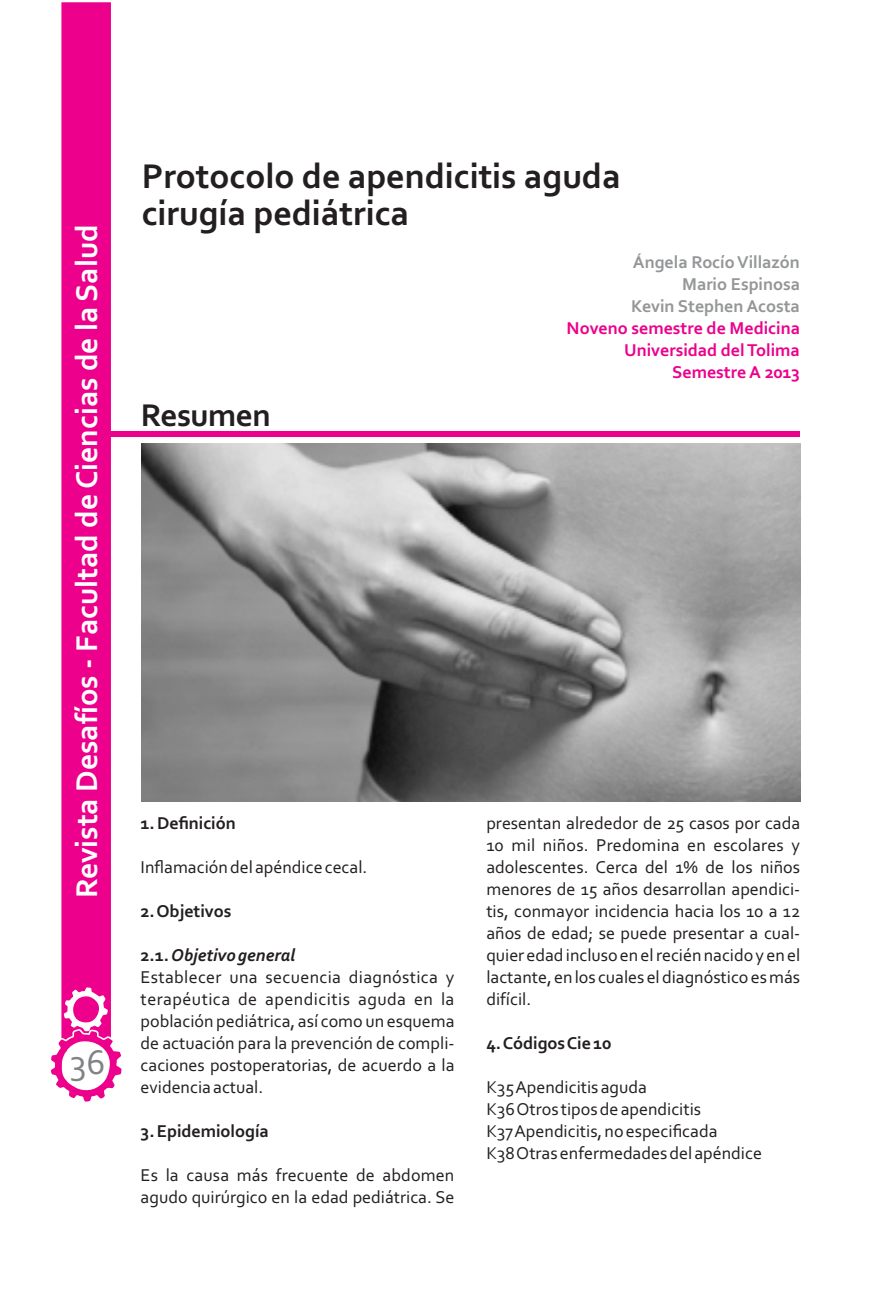
<style>
.page{position:relative;width:885px;height:1297px;background:#fff}
.page>*{position:absolute;margin:0;border:0;box-sizing:border-box;transform-origin:0 0}
.t1{font:700 36px/36.9px "Corbel";color:#231f20}
.t2{font:36px "Corbel";color:#808285}
.t3{font:700 33px "Corbel";letter-spacing:-.015em;color:#231f20}
.t4{font:700 31.5px "Corbel";color:#fff}
.t5{font:18px/21.9px "Corbel";color:#231f20}
.t6{font:700 18px/21.9px "Corbel";color:#ec008c;text-align:right}
.t7{font:700 18px "Corbel";color:#231f20}
.t8{font:700 18px/21.9px "Corbel";color:#949698;text-align:right}
.s1{font-weight:700}
.s2{font-weight:700;font-style:italic}
</style>
<div class="page">
<div style="left:93px;top:432px;width:707px;height:5px;background:#ec008c"></div>
<svg style="left:51px;top:2px;width:71px;height:1100px;fill:#ec008c"></svg>
<img style="left:142px;top:443px;width:658px;height:358px">
<h3 class="t4" style="left:74px;top:898px;width:675px;rotate:-90deg">Revista Desafíos ‐ Facultad de Ciencias de la Salud</h3>
<h1 class="t2" style="left:70px;top:1047px;width:37px">36</h1>
<h1 class="t1" style="left:142px;top:161px;width:480px">Protocolo de apendicitis aguda cirugía pediátrica</h1>
<h2 class="t3" style="left:141px;top:401px;width:131px">Resumen</h2>
<p class="t8" style="left:631px;top:253px;width:170px">Ángela Rocío Villazón<br>Mario Espinosa<br>Kevin Stephen Acosta</p>
<p class="t6" style="left:566px;top:319px;width:235px">Noveno semestre de Medicina<br>Universidad del Tolima<br>Semestre A 2013</p>
<p class="t7" style="left:141px;top:816px;width:97px">1. Definición</p>
<p class="t5" style="left:141px;top:858px;width:228px">Inflamación del apéndice cecal.</p>
<p class="t7" style="left:141px;top:904px;width:92px">2. Objetivos</p>
<p class="t5" style="left:141px;top:946px;width:315px"><span class="s1">2.1.</span> <span class="s2">Objetivo general<br></span>Establecer una secuencia diagnóstica y terapéutica de apendicitis aguda en la población pediátrica, así como un esquema de actuación para la prevención de compli‐ caciones postoperatorias, de acuerdo a la evidencia actual.</p>
<p class="t7" style="left:141px;top:1123px;width:130px">3. Epidemiología</p>
<p class="t5" style="left:141px;top:1165px;width:315px">Es la causa más frecuente de abdomen agudo quirúrgico en la edad pediátrica. Se</p>
<p class="t5" style="left:486px;top:814px;width:315px;text-align:justify">presentan alrededor de 25 casos por cada 10 mil niños. Predomina en escolares y adolescentes. Cerca del 1% de los niños menores de 15 años desarrollan apendici‐ tis, conmayor incidencia hacia los 10 a 12 años de edad; se puede presentar a cual‐ quier edad incluso en el recién nacido y en el lactante, en los cuales el diagnóstico es más difícil.</p>
<p class="t7" style="left:486px;top:1035px;width:126px">4. Códigos Cie 10</p>
<p class="t5" style="left:486px;top:1077px;width:277px">K35 Apendicitis aguda<br>K36 Otros tipos de apendicitis<br>K37 Apendicitis, no especificada<br>K38 Otras enfermedades del apéndice</p>
</div>
